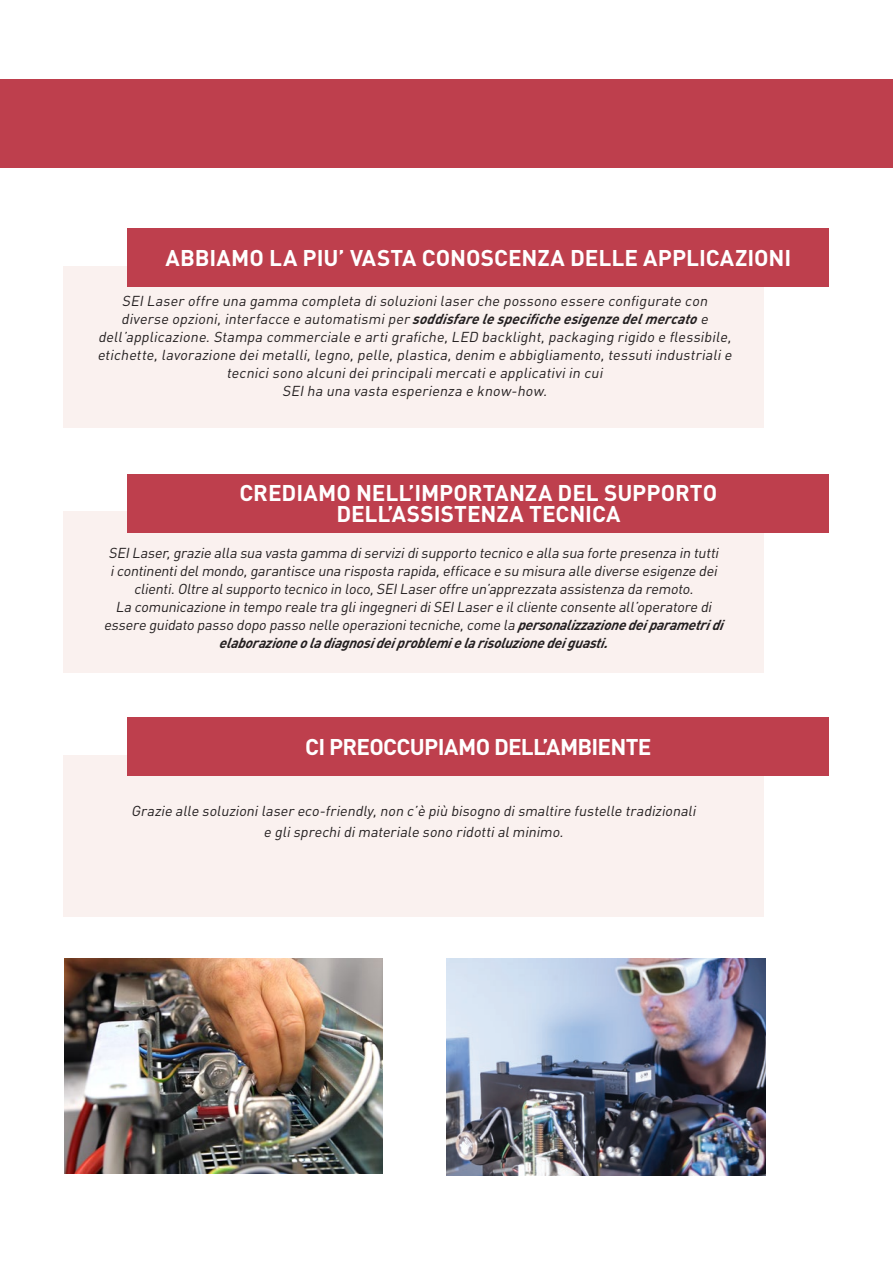
<style>
.page{position:relative;width:893px;height:1263px;background:#fff}
.page>*{position:absolute;margin:0;border:0;box-sizing:border-box;transform-origin:0 0}
.t1{font:700 22.5px "DIN Pro";letter-spacing:-.005em;color:#fff}
.t2{font:700 22.5px "DIN Pro";letter-spacing:-.03em;color:#fff}
.t3{font:italic 14.25px/18px "DIN Pro";color:#231f20;text-align:center}
.s1{font-weight:700}
</style>
<div class="page">
<div style="left:63px;top:755px;width:701px;height:162px;background:#faf1ef"></div>
<div style="left:63px;top:511px;width:701px;height:162px;background:#faf1ef"></div>
<div style="left:63px;top:266px;width:701px;height:161px;background:#faf1ef"></div>
<div style="left:128px;top:228px;width:701px;height:59px;background:#be3f4d"></div>
<div style="left:128px;top:474px;width:701px;height:59px;background:#be3f4d"></div>
<div style="left:128px;top:717px;width:701px;height:59px;background:#be3f4d"></div>
<img style="left:64px;top:958px;width:319px;height:216px">
<div style="left:0;top:79px;width:893px;height:89px;background:#be3f4d"></div>
<img style="left:446px;top:959px;width:319px;height:217px">
<p class="t1" style="left:165px;top:239px;width:627px">ABBIAMO LA PIU’ VASTA CONOSCENZA DELLE APPLICAZIONI</p>
<p class="t3" style="left:97px;top:290px;width:639px">SEILaseroffre una gamma completa disoluzionilaserche possono essere configurate con diverse opzioni,interfacce e automatismiper<span class="s1">soddisfare le specifiche esigenze delmercato</span> e dell’applicazione.Stampa commerciale e artigrafiche,LED backlight,packaging rigido e flessibile, etichette,lavorazione deimetalli,legno,pelle,plastica,denim e abbigliamento,tessutiindustrialie tecnicisono alcunideiprincipalimercatie applicativiin cui</p>
<p class="t3" style="left:282px;top:380px;width:270px">SEIha una vasta esperienza e know-how.</p>
<p class="t1" style="left:239px;top:474px;width:479px">CREDIAMO NELL’IMPORTANZA DEL SUPPORTO</p>
<p class="t1" style="left:336px;top:495px;width:286px">DELL’ASSISTENZA TECNICA</p>
<p class="t3" style="left:109px;top:542px;width:615px">SEILaser,grazie alla sua vasta gamma diservizidisupporto tecnico e alla sua forte presenza in tutti icontinentidelmondo,garantisce una risposta rapida,efficace e su misura alle diverse esigenze dei clienti.Oltre alsupporto tecnico in loco,SEILaseroffre un’apprezzata assistenza da remoto.</p>
<p class="t3" style="left:104px;top:596px;width:624px">La comunicazione in tempo reale tra gliingegneridiSEILasere ilcliente consente all’operatore di essere guidato passo dopo passo nelle operazionitecniche,come la <span class="s1">personalizzazionedeiparametridi elaborazioneoladiagnosideiproblemielarisoluzionedeiguasti.</span></p>
<p class="t2" style="left:305px;top:728px;width:348px">CI PREOCCUPIAMO DELL’AMBIENTE</p>
<p class="t3" style="left:131px;top:800px;width:569px">Grazie alle soluzionilasereco-friendly,non c’è più bisogno dismaltire fustelle tradizionali</p>
<p class="t3" style="left:264px;top:821px;width:305px">e glisprechidimateriale sono ridottialminimo.</p>
</div>
